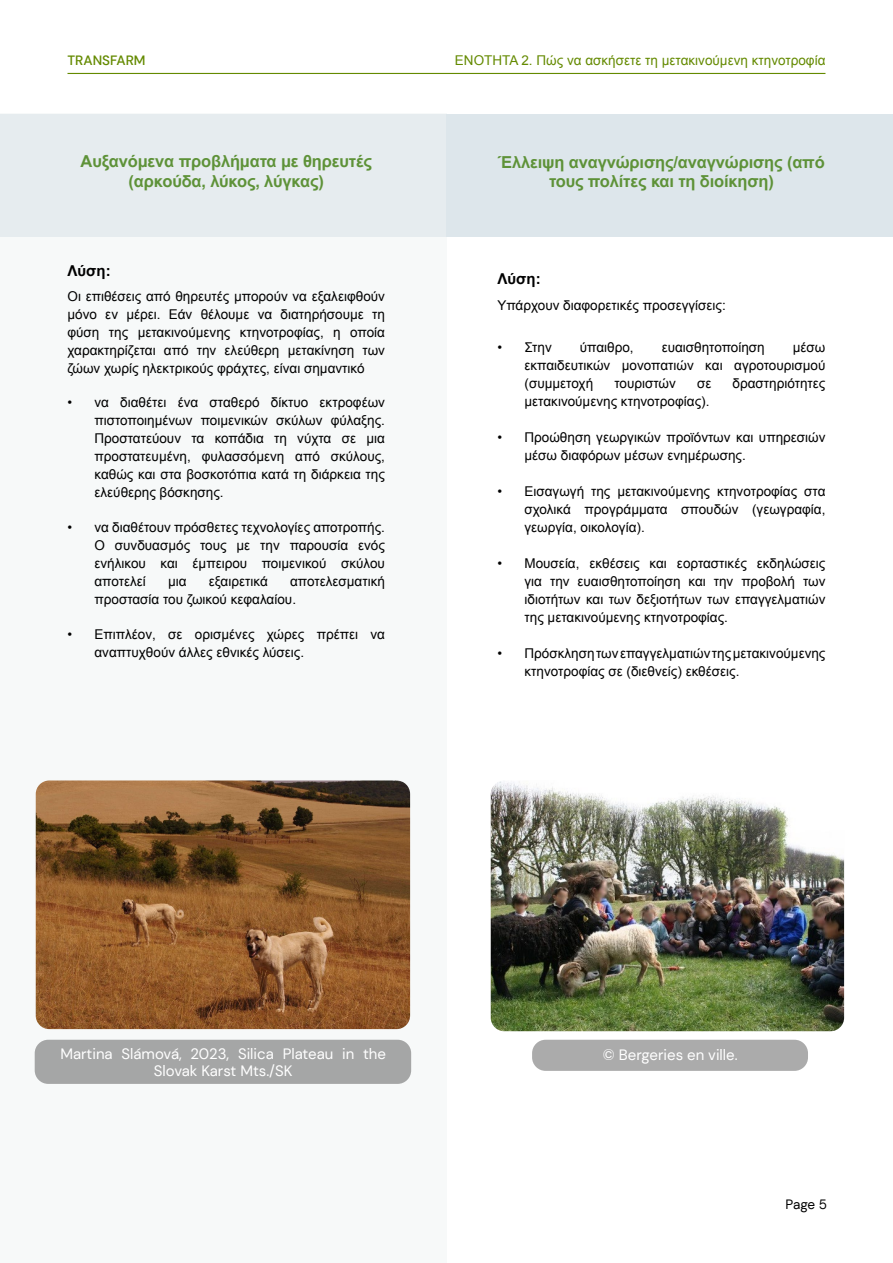
<style>
.page{position:relative;width:893px;height:1263px;background:#fff}
.page>*{position:absolute;margin:0;border:0;box-sizing:border-box;transform-origin:0 0}
.t1{font:700 16.5px/19.5px "Arial";letter-spacing:-.01em;color:#5e9238;text-align:center}
.t2{font:15px/16.5px "DM Sans";color:#fff;text-align:center}
.t3{font:700 15px "Arial";color:#000}
.t4{font:13.5px/18px "Arial";color:#000;text-align:justify}
.t5{font:13.5px "Arial";color:#648a00}
.t6{font:500 13.5px "DM Sans";color:#648a00}
.t7{font:13.5px "DM Sans";color:#000}
</style>
<div class="page">
<div style="left:0;top:114px;width:446px;height:1149px;background:#f7f9f9"></div>
<div style="left:0;top:114px;width:893px;height:123px;background:#e5ebee"></div>
<div style="left:446px;top:114px;width:447px;height:123px;background:#dde6eb"></div>
<hr style="left:68px;top:73px;width:757px;height:1px;background:#648a00">
<div style="left:35px;top:1040px;width:376px;height:44px;background:#a5a6a6;border-radius:14px"></div>
<div style="left:532px;top:1040px;width:276px;height:31px;background:#ababab;border-radius:14px"></div>
<img style="left:36px;top:780px;width:374px;height:249px">
<img style="left:491px;top:781px;width:353px;height:250px">
<p class="t6" style="left:67px;top:52px;width:80px">TRANSFARM</p>
<p class="t5" style="left:455px;top:51px;width:372px">ΕΝΟΤΗΤΑ 2. Πώς να ασκήσετε τη μετακινούμενη κτηνοτροφία</p>
<p class="t1" style="left:81px;top:152px;width:293px">Αυξανόμενα προβλήματα με θηρευτές (αρκούδα, λύκος, λύγκας)</p>
<p class="t1" style="left:498px;top:153px;width:328px">Έλλειψη αναγνώρισης/αναγνώρισης (από τους πολίτες και τη διοίκηση)</p>
<p class="t3" style="left:68px;top:260px;width:45px">Λύση:</p>
<p class="t4" style="left:68px;top:288px;width:319px">Οι επιθέσεις από θηρευτές μπορούν να εξαλειφθούν μόνο εν μέρει. Εάν θέλουμε να διατηρήσουμε τη φύση της μετακινούμενης κτηνοτροφίας, η οποία χαρακτηρίζεται από την ελεύθερη μετακίνηση των ζώων χωρίς ηλεκτρικούς φράχτες, είναι σημαντικό</p>
<p class="t4" style="left:94px;top:393px;width:292px;text-indent:-27px">• να διαθέτει ένα σταθερό δίκτυο εκτροφέων πιστοποιημένων ποιμενικών σκύλων φύλαξης.<br>Προστατεύουν τα κοπάδια τη νύχτα σε μια προστατευμένη, φυλασσόμενη από σκύλους, καθώς και στα βοσκοτόπια κατά τη διάρκεια της ελεύθερης βόσκησης.</p>
<p class="t4" style="left:94px;top:518px;width:292px;text-indent:-27px">• να διαθέτουν πρόσθετες τεχνολογίες αποτροπής.<br>Ο συνδυασμός τους με την παρουσία ενός ενήλικου και έμπειρου ποιμενικού σκύλου αποτελεί</p>
<p class="t4" style="left:168px;top:572px;width:20px">μια</p>
<p class="t4" style="left:209px;top:572px;width:60px">εξαιρετικά</p>
<p class="t4" style="left:94px;top:572px;width:292px;text-indent:196px">αποτελεσματική προστασία του ζωικού κεφαλαίου.</p>
<p class="t4" style="left:94px;top:626px;width:292px;text-indent:-27px">• Επιπλέον, σε ορισμένες χώρες πρέπει να αναπτυχθούν άλλες εθνικές λύσεις.</p>
<p class="t3" style="left:497px;top:269px;width:45px">Λύση:</p>
<p class="t4" style="left:497px;top:296px;width:230px">Υπάρχουν διαφορετικές προσεγγίσεις:</p>
<p class="t4" style="left:497px;top:338px;width:56px">• Στην</p>
<p class="t4" style="left:580px;top:338px;width:55px">ύπαιθρο,</p>
<p class="t4" style="left:662px;top:338px;width:104px">ευαισθητοποίηση</p>
<p class="t4" style="left:524px;top:338px;width:302px;text-indent:268px">μέσω εκπαιδευτικών μονοπατιών και αγροτουρισμού (συμμετοχή</p>
<p class="t4" style="left:614px;top:374px;width:63px">τουριστών</p>
<p class="t4" style="left:697px;top:374px;width:16px">σε</p>
<p class="t4" style="left:733px;top:374px;width:94px">δραστηριότητες</p>
<p class="t4" style="left:524px;top:392px;width:186px">μετακινούμενης κτηνοτροφίας).</p>
<p class="t4" style="left:524px;top:428px;width:302px;text-indent:-27px">• Προώθηση γεωργικών προϊόντων και υπηρεσιών μέσω διαφόρων μέσων ενημέρωσης.</p>
<p class="t4" style="left:524px;top:482px;width:302px;text-indent:-27px">• Εισαγωγή της μετακινούμενης κτηνοτροφίας στα σχολικά προγράμματα σπουδών (γεωγραφία, γεωργία, οικολογία).</p>
<p class="t4" style="left:524px;top:554px;width:302px;text-indent:-27px">• Μουσεία, εκθέσεις και εορταστικές εκδηλώσεις για την ευαισθητοποίηση και την προβολή των ιδιοτήτων και των δεξιοτήτων των επαγγελματιών της μετακινούμενης κτηνοτροφίας.</p>
<p class="t4" style="left:524px;top:644px;width:302px;text-indent:-27px">• Πρόσκληση των επαγγελματιών της μετακινούμενης κτηνοτροφίας σε (διεθνείς) εκθέσεις.</p>
<p class="t2" style="left:60px;top:1046px;width:327px">Martina Slámová, 2023, Silica Plateau in the<br>Slovak Karst Mts./SK</p>
<p class="t2" style="left:603px;top:1047px;width:136px">© Bergeries en ville.</p>
<p class="t7" style="left:786px;top:1196px;width:43px">Page 5</p>
</div>
